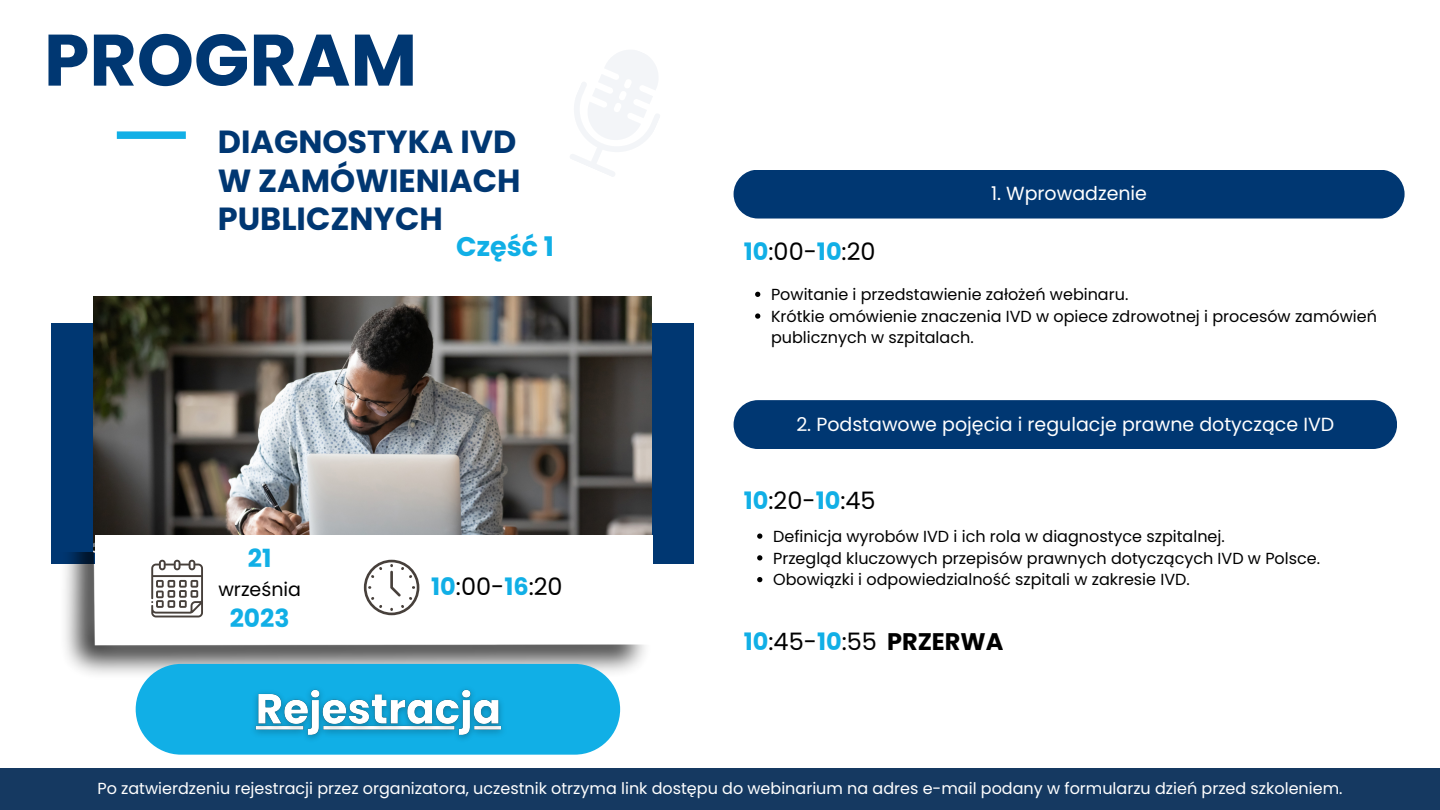
<style>
.page{position:relative;width:1440px;height:810px;background:#fff}
.page>*{position:absolute;margin:0;border:0;box-sizing:border-box;transform-origin:0 0}
.t1{font:700 72.7px "Poppins";color:#003772}
.t2{font:700 32px/38.2px "Poppins";color:#003772}
.t3{font:700 27px "Poppins";color:#11afe6}
.t4{font:700 25px "Poppins";color:#11afe6}
.t5{font:24px "Poppins";color:#000}
.t6{font:19px "Poppins";color:#fff}
.t7{font:19px "Poppins";color:#000}
.t8{font:16px/21.8px "Poppins";color:#000}
.t9{font:16px "Poppins";color:#fff}
.s1{font-weight:700;color:#11afe6}
.s2{font-weight:700}
</style>
<div class="page">
<div style="left:117px;top:131px;width:69px;height:8px;background:#11afe6"></div>
<div style="left:51px;top:324px;width:643px;height:240px;background:#003772"></div>
<img style="left:94px;top:297px;width:558px;height:255px">
<img style="left:65px;top:553px;width:580px;height:127px">
<div style="left:95px;top:535px;width:557px;height:91px;background:#fff"></div>
<svg style="left:570px;top:50px;width:90px;height:127px"></svg>
<div style="left:136px;top:664px;width:484px;height:91px;background:#11afe6;border-radius:45px"></div>
<svg style="left:151px;top:560px;width:52px;height:57px"></svg>
<svg style="left:364px;top:560px;width:55px;height:55px"></svg>
<div style="left:734px;top:170px;width:671px;height:49px;background:#003772;border-radius:24px"></div>
<div style="left:734px;top:400px;width:663px;height:49px;background:#003772;border-radius:24px"></div>
<div style="left:0;top:768px;width:1440px;height:42px;background:#153961"></div>
<img style="left:254px;top:689px;width:248px;height:50px">
<svg style="left:755px;top:292px;width:5px;height:5px"></svg>
<svg style="left:755px;top:313px;width:5px;height:6px"></svg>
<svg style="left:757px;top:534px;width:5px;height:5px"></svg>
<svg style="left:757px;top:555px;width:5px;height:6px"></svg>
<svg style="left:757px;top:577px;width:5px;height:5px"></svg>
<p class="t1" style="left:44px;top:9px;width:375px">PROGRAM</p>
<p class="t2" style="left:218px;top:123px;width:300px">DIAGNOSTYKA IVD</p>
<p class="t2" style="left:218px;top:161px;width:304px">W ZAMÓWIENIACH<br>PUBLICZNYCH</p>
<p class="t3" style="left:456px;top:227px;width:99px">Część 1</p>
<p class="t4" style="left:248px;top:541px;width:25px">21</p>
<p class="t7" style="left:218px;top:576px;width:84px">września</p>
<p class="t5" style="left:431px;top:570px;width:133px"><span class="s1">10</span>:00-<span class="s1">16</span>:20</p>
<p class="t4" style="left:230px;top:601px;width:61px">2023</p>
<p class="t6" style="left:991px;top:180px;width:158px">1. Wprowadzenie</p>
<p class="t5" style="left:744px;top:234px;width:133px"><span class="s1">10</span>:00-<span class="s1">10</span>:20</p>
<p class="t8" style="left:771px;top:283px;width:359px">Powitanie i przedstawienie założeń webinaru.</p>
<p class="t8" style="left:771px;top:305px;width:607px">Krótkie omówienie znaczenia IVD w opiece zdrowotnej i procesów zamówień publicznych w szpitalach.</p>
<p class="t6" style="left:796px;top:411px;width:539px">2. Podstawowe pojęcia i regulacje prawne dotyczące IVD</p>
<p class="t5" style="left:744px;top:484px;width:133px"><span class="s1">10</span>:20-<span class="s1">10</span>:45</p>
<p class="t8" style="left:773px;top:525px;width:453px">Definicja wyrobów IVD i ich rola w diagnostyce szpitalnej.</p>
<p class="t8" style="left:773px;top:547px;width:549px">Przegląd kluczowych przepisów prawnych dotyczących IVD w Polsce.</p>
<p class="t8" style="left:773px;top:569px;width:418px">Obowiązki i odpowiedzialność szpitali w zakresie IVD.</p>
<p class="t5" style="left:744px;top:624px;width:261px"><span class="s1">10</span>:45-<span class="s1">10</span>:55 <span class="s2">PRZERWA</span></p>
<p class="t9" style="left:97px;top:777px;width:1247px">Po zatwierdzeniu rejestracji przez organizatora, uczestnik otrzyma link dostępu do webinarium na adres e-mail podany w formularzu dzień przed szkoleniem.</p>
</div>
